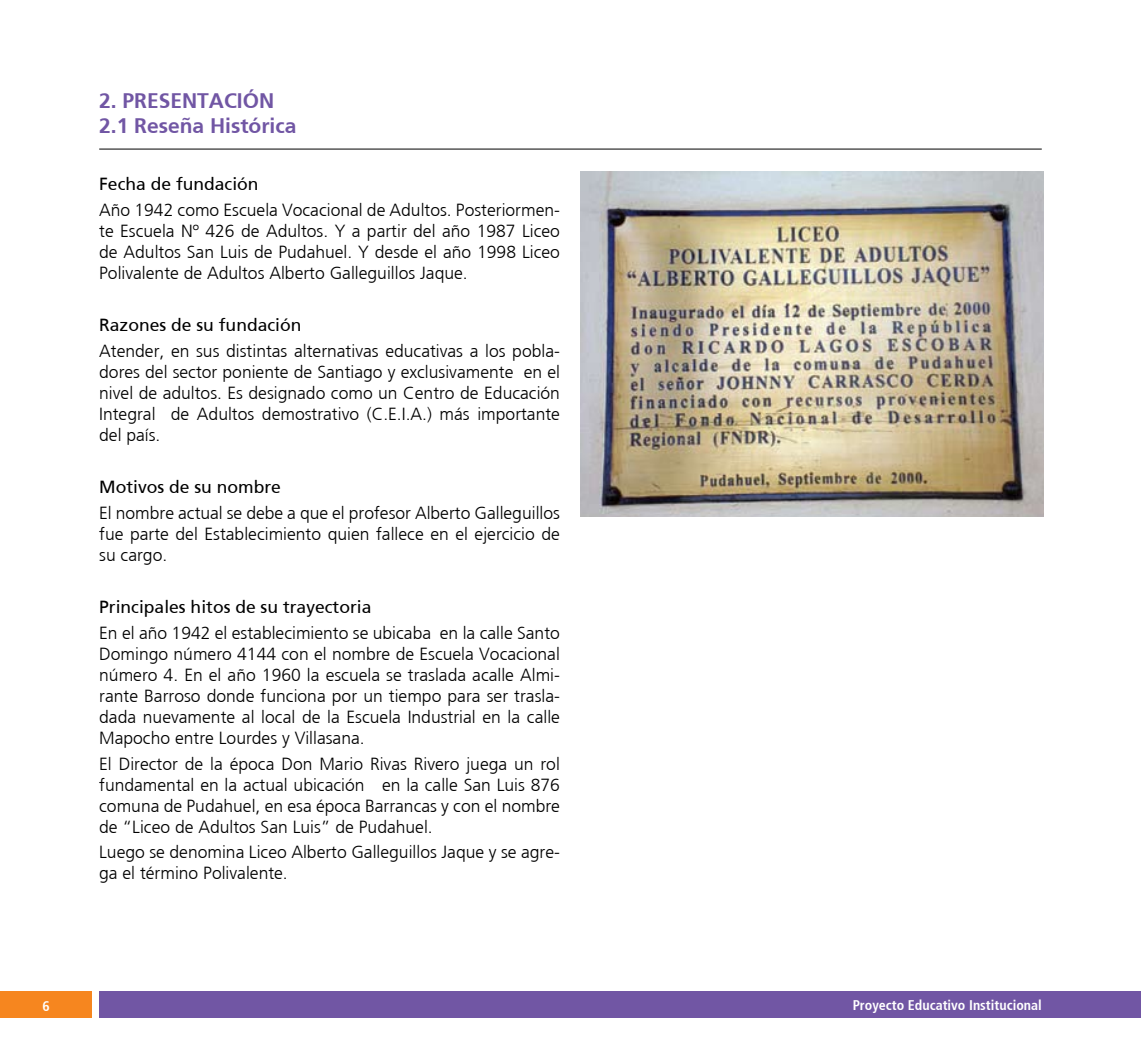
<style>
.page{position:relative;width:1141px;height:1042px;background:#fff}
.page>*{position:absolute;margin:0;border:0;box-sizing:border-box;transform-origin:0 0}
.t1{font:700 21px/25.2px "Frutiger";color:#7156a4}
.t2{font:300 17.5px/21px "Frutiger";color:#000;text-align:justify}
.t3{font:17.5px "Frutiger Roman";color:#000}
.t4{font:14px "Frutiger Bold Cn";color:#fff}
</style>
<div class="page">
<hr style="left:99px;top:149px;width:943px;height:1px;background:#000">
<img style="left:581px;top:171px;width:463px;height:345px">
<div style="left:99px;top:991px;width:1042px;height:26px;background:#7156a4"></div>
<div style="left:0;top:991px;width:92px;height:26px;background:#f6861f"></div>
<p class="t1" style="left:99px;top:88px;width:199px">2. Presentación<br>2.1 Reseña Histórica</p>
<p class="t3" style="left:99px;top:173px;width:161px">Fecha de fundación</p>
<p class="t2" style="left:99px;top:199px;width:462px">Año 1942 como Escuela Vocacional de Adultos. Posteriormen&shy;te Escuela Nº 426 de Adultos. Y a partir del año 1987 Liceo de Adultos San Luis de Pudahuel. Y desde el año 1998 Liceo Polivalente de Adultos Alberto Galleguillos Jaque.</p>
<p class="t3" style="left:99px;top:314px;width:204px">Razones de su fundación</p>
<p class="t2" style="left:99px;top:340px;width:462px">Atender, en sus distintas alternativas educativas a los pobla&shy;dores del sector poniente de Santiago y exclusivamente en el nivel de adultos. Es designado como un Centro de Educación Integral de Adultos demostrativo (C.E.I.A.) más importante del país.</p>
<p class="t3" style="left:99px;top:476px;width:183px">Motivos de su nombre</p>
<p class="t2" style="left:99px;top:502px;width:462px">El nombre actual se debe a que el profesor Alberto Galleguillos fue parte del Establecimiento quien fallece en el ejercicio de su cargo.</p>
<p class="t3" style="left:99px;top:596px;width:274px">Principales hitos de su trayectoria</p>
<p class="t2" style="left:99px;top:622px;width:462px">En el año 1942 el establecimiento se ubicaba en la calle Santo Domingo número 4144 con el nombre de Escuela Vocacional número 4. En el año 1960 la escuela se traslada acalle Almi&shy;rante Barroso donde funciona por un tiempo para ser trasla&shy;dada nuevamente al local de la Escuela Industrial en la calle Mapocho entre Lourdes y Villasana.</p>
<p class="t2" style="left:99px;top:753px;width:462px">El Director de la época Don Mario Rivas Rivero juega un rol fundamental en la actual ubicación en la calle San Luis 876 comuna de Pudahuel, en esa época Barrancas y con el nombre de “Liceo de Adultos San Luis” de Pudahuel.</p>
<p class="t2" style="left:99px;top:842px;width:462px">Luego se denomina Liceo Alberto Galleguillos Jaque y se agre&shy;ga el término Polivalente.</p>
<p class="t4" style="left:43px;top:997px;width:9px">6</p>
<p class="t4" style="left:853px;top:997px;width:191px">Proyecto Educativo Institucional</p>
</div>
